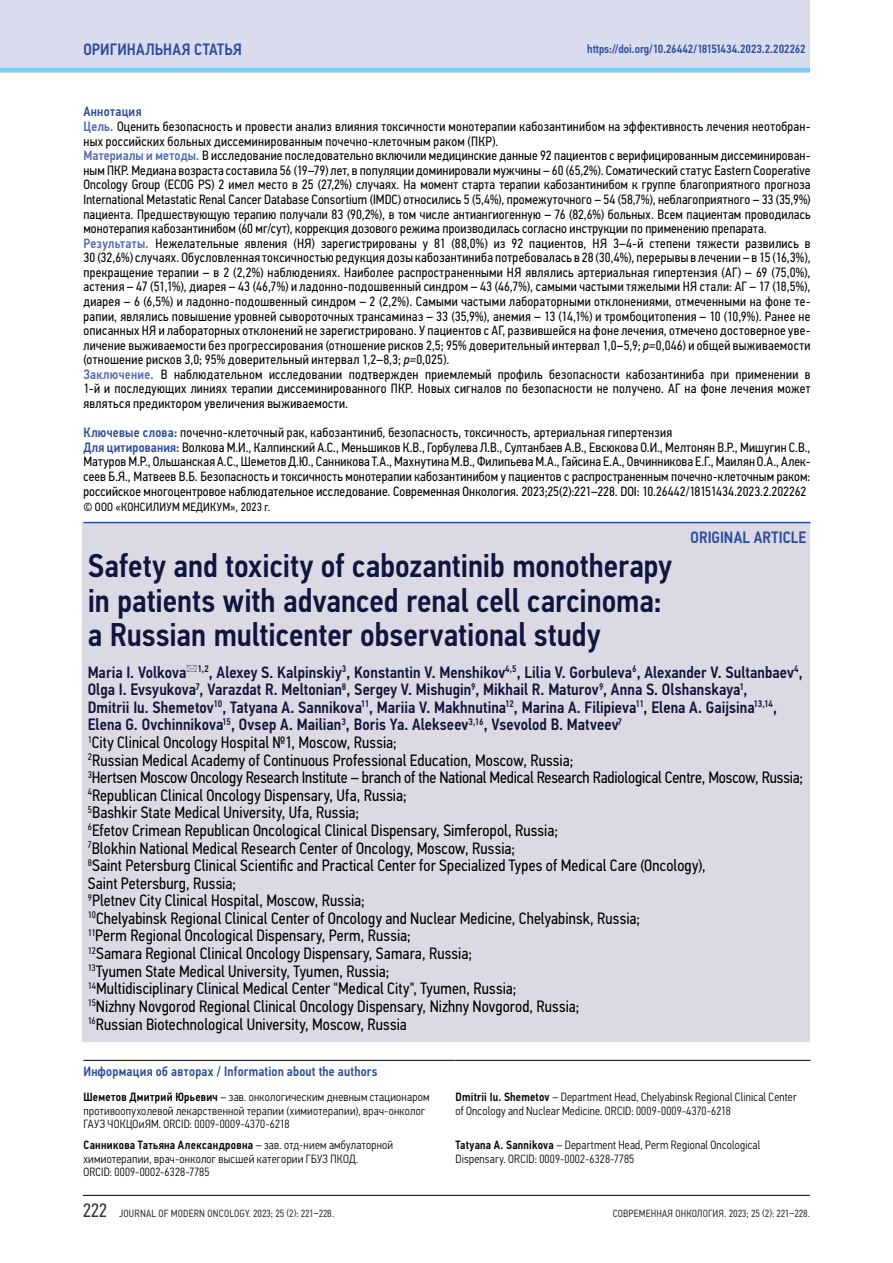
<style>
.page{position:relative;width:893px;height:1263px;background:#fff}
.page>*{position:absolute;margin:0;border:0;box-sizing:border-box;transform-origin:0 0}
.t1{font:500 33px/34px "Eco Vector Cond";color:#0f153c}
.t2{font:16.5px/17.5px "Eco Vector Cond";letter-spacing:.005em;color:#000}
.t3{font:500 16.5px "Eco Vector Cond";letter-spacing:.005em;color:#2d4b9b}
.t4{font:13.5px/14.5px "Eco Vector Cond";letter-spacing:.015em;color:#000}
.t5{font:500 13.5px "Eco Vector Cond";letter-spacing:.02em;color:#2d4b9b}
.t6{font:300 12px/13.5px "Eco Vector Cond";letter-spacing:.02em;color:#000}
.t7{font:500 12px "Eco Vector Cond";color:#2d4b9b}
.t8{font:12px "Eco Vector Cond";letter-spacing:.02em;color:#000}
.t9{font:10.5px "Eco Vector Cond";letter-spacing:.02em;color:#383838}
.s1{font-weight:500;color:#2d4b9b}
.s2{font-weight:500;color:#546baf}
.s3{font-style:italic}
.s4{font-weight:500;color:#0f153c}
.s5{font-weight:500}
.s6{font-size:19.5px}
</style>
<div class="page">
<div style="left:0;top:0;width:810px;height:72px;background:#dadcee"></div>
<hr style="left:0;top:68px;width:810px;height:4px;background:#7ecaf3">
<hr style="left:83px;top:1195px;width:727px;height:1px;background:#000">
<div style="left:83px;top:522px;width:727px;height:520px;background:#dbd9e4"></div>
<hr style="left:83px;top:522px;width:728px;height:1px;background:#2d4b9b">
<hr style="left:83px;top:1060px;width:355px;height:1px;background:#000">
<svg style="left:438px;top:1060px;width:18px;height:1px"></svg>
<hr style="left:456px;top:1060px;width:355px;height:1px;background:#000">
<p class="t3" style="left:83px;top:40px;width:19px">Оригинальная</p>
<p class="t3" style="left:194px;top:40px;width:9px">статья</p>
<p class="t7" style="left:587px;top:42px;width:220px">https://doi.org/10.26442/18151434.2023.2.202262</p>
<p class="t4" style="left:83px;top:105px;width:729px"><span class="s1">Аннотация<br></span><span class="s2">Цель.</span> Оценить безопасность и провести анализ влияния токсичности монотерапии кабозантинибом на эффективность лечения неотобран&shy;ных российских больных диссеминированным почечно-клеточным раком (ПКР).<br><span class="s2">Материалы и методы.</span> В исследование последовательно включили медицинские данные 92 пациентов с верифицированным диссеминирован&shy;ным ПКР. Медиана возраста составила 56 (19–79) лет, в популяции доминировали мужчины – 60 (65,2%). Соматический статус Eastern Cooperative Oncology Group (ECOG PS) 2 имел место в 25 (27,2%) случаях. На момент старта терапии кабозантинибом к группе благоприятного прогноза International Metastatic Renal Cancer Database Consortium (IMDC) относились 5 (5,4%), промежуточного – 54 (58,7%), неблагоприятного – 33 (35,9%) пациента. Предшествующую терапию получали 83 (90,2%), в том числе антиангиогенную – 76 (82,6%) больных. Всем пациентам проводилась монотерапия кабозантинибом (60 мг/сут), коррекция дозового режима производилась согласно инструкции по применению препарата.<br><span class="s2">Результаты.</span> Нежелательные явления (НЯ) зарегистрированы у 81 (88,0%) из 92 пациентов, НЯ 3–4-й степени тяжести развились в 30 (32,6%)случаях. Обусловленная токсичностью редукция дозы кабозантиниба потребовалась в 28 (30,4%), перерывы в лечении – в 15 (16,3%), прекращение терапии – в 2 (2,2%) наблюдениях. Наиболее распространенными НЯ являлись артериальная гипертензия (АГ) – 69 (75,0%), астения – 47 (51,1%), диарея – 43 (46,7%) и ладонно-подошвенный синдром – 43 (46,7%), самыми частыми тяжелыми НЯ стали: АГ – 17 (18,5%), диарея – 6 (6,5%) и ладонно-подошвенный синдром – 2 (2,2%). Самыми частыми лабораторными отклонениями, отмеченными на фоне те&shy;рапии, являлись повышение уровней сывороточных трансаминаз – 33 (35,9%), анемия – 13 (14,1%) и тромбоцитопения – 10 (10,9%). Ранее не описанных НЯ и лабораторных отклонений не зарегистрировано. У пациентов с АГ, развившейся на фоне лечения, отмечено достоверное уве&shy;личение выживаемости без прогрессирования (отношение рисков 2,5; 95% доверительный интервал 1,0–5,9; <span class="s3">p=</span>0,046) и общей выживаемости (отношение рисков 3,0; 95% доверительный интервал 1,2–8,3; <span class="s3">p=</span>0,025).<br><span class="s2">Заключение.</span> В наблюдательном исследовании подтвержден приемлемый профиль безопасности кабозантиниба при применении в 1-й и -последующих линиях терапии диссеминированного ПКР. Новых сигналов по безопасности не получено. АГ на фоне лечения может являться предиктором увеличения выживаемости.</p>
<p class="t4" style="left:83px;top:425px;width:729px"><span class="s1">Ключевые слова:</span> почечно-клеточный рак, кабозантиниб, безопасность, токсичность, артериальная гипертензия<br><span class="s1">Для цитирования:</span> Волкова М.И., Калпинский А.С., Меньшиков К.В., Горбулева Л.В., Султанбаев А.В., Евсюкова О.И., Мелтонян В.Р., Мишугин С.В., МатуровМ.Р., Ольшанская А.С., Шеметов Д.Ю., Санникова Т.А., Махнутина М.В., Филипьева М.А., Гайсина Е.А., Овчинникова Е.Г., Маилян О.А., Алек&shy;сеев Б.Я., Матвеев В.Б. Безопасность и токсичность монотерапии кабозантинибом у пациентов с распространенным почечно-клеточным раком: российcкое многоцентровое наблюдательное исследование. Современная Онкология. 2023;25(2):221–228. DOI: 10.26442/18151434.2023.2.202262</p>
<p class="t8" style="left:83px;top:500px;width:188px">© ООО «КОНСИЛИУМ МЕДИКУМ», 2023 г.</p>
<p class="t3" style="left:691px;top:528px;width:117px">ORIGINAL ARTICLE</p>
<h1 class="t1" style="left:88px;top:549px;width:586px">Safety and toxicity of cabozantinib monotherapy in patients with advanced renal cell carcinoma: a Russian multicenter observational study</h1>
<p class="t2" style="left:88px;top:663px;width:717px"><span class="s4">Maria I. Volkova</span> <sup>1,2</sup><span class="s4">, Alexey S. Kalpinskiy</span><sup>3</sup><span class="s4">, Konstantin V. Menshikov</span><sup>4,5</sup><span class="s4">, Lilia V. Gorbuleva</span><sup>6</sup><span class="s4">, Alexander V. Sultanbaev</span><sup>4</sup><span class="s4">, Olga I. Evsyukova</span><sup>7</sup><span class="s4">, Varazdat R. Meltonian</span><sup>8</sup><span class="s4">, Sergey V. Mishugin</span><sup>9</sup><span class="s4">, Mikhail R. Maturov</span><sup>9</sup><span class="s4">, Anna S. Olshanskaya</span><sup>1</sup><span class="s4">,<br>Dmitrii Iu. Shemetov</span><sup>10</sup><span class="s4">, Tatyana A. Sannikova</span><sup>11</sup><span class="s4">, Mariia V. Makhnutina</span><sup>12</sup><span class="s4">, Marina A. Filipieva</span><sup>11</sup><span class="s4">, Elena A. Gaijsina</span><sup>13,14</sup><span class="s4">, Elena G. Ovchinnikova</span><sup>15</sup><span class="s4">, Ovsep A. Mailian</span><sup>3</sup><span class="s4">, Boris Ya. Alekseev</span><sup>3,16</sup><span class="s4">, Vsevolod B. Matveev</span><sup>7<br></sup><sup>1</sup>City Clinical Oncology Hospital №1, Moscow, Russia;<br><sup>2</sup>Russian Medical Academy of Continuous Professional Education, Moscow, Russia;<br><sup>3</sup>Hertsen Moscow Oncology Research Institute – branch of the National Medical Research Radiological Centre, Moscow, Russia; <sup>4</sup>Republican Clinical Oncology Dispensary, Ufa, Russia;<br><sup>5</sup>Bashkir State Medical University, Ufa, Russia;<br><sup>6</sup>Efetov Crimean Republican Oncological Clinical Dispensary, Simferopol, Russia;<br><sup>7</sup>Blokhin National Medical Research Center of Oncology, Moscow, Russia;<br><sup>8</sup>Saint Petersburg Clinical Scientific and Practical Center for Specialized Types of Medical Care (Oncology),<br>Saint Petersburg, Russia;<br><sup>9</sup>Pletnev City Clinical Hospital, Moscow, Russia;<br><sup>10</sup>Chelyabinsk Regional Clinical Center of Oncology and Nuclear Medicine, Chelyabinsk, Russia;<br><sup>11</sup>Perm Regional Oncological Dispensary, Perm, Russia;<br><sup>12</sup>Samara Regional Clinical Oncology Dispensary, Samara, Russia;<br><sup>13</sup>Tyumen State Medical University, Tyumen, Russia;<br><sup>14</sup>Multidisciplinary Clinical Medical Center "Medical City", Tyumen, Russia;<br><sup>15</sup>Nizhny Novgorod Regional Clinical Oncology Dispensary, Nizhny Novgorod, Russia;<br><sup>16</sup>Russian Biotechnological University, Moscow, Russia</p>
<p class="t5" style="left:83px;top:1064px;width:295px">Информация об авторах / Information about the authors</p>
<p class="t6" style="left:83px;top:1090px;width:347px"><span class="s5">Шеметов Дмитрий Юрьевич</span> – зав. онкологическим дневным стационаром противоопухолевой лекарственной терапии (химиотерапии), врач-онколог<br>ГАУЗ ЧОКЦОиЯМ. ORCID: 0009-0009-4370-6218</p>
<p class="t6" style="left:456px;top:1090px;width:342px"><span class="s5">Dmitrii Iu. Shemetov</span> – Department Head, Chelyabinsk Regional Clinical Center of Oncology and Nuclear Medicine. ORCID: 0009-0009-4370-6218</p>
<p class="t6" style="left:83px;top:1138px;width:311px"><span class="s5">Санникова Татьяна Александровна</span> – зав. отд-нием амбулаторной химиотерапии, врач-онколог высшей категории ГБУЗ ПКОД.<br>ORCID: 0009-0002-6328-7785</p>
<p class="t6" style="left:456px;top:1138px;width:306px"><span class="s5">Tatyana A. Sannikova</span> – Department Head, Perm Regional Oncological<br>Dispensary. ORCID: 0009-0002-6328-7785</p>
<p class="t9" style="left:83px;top:1208px;width:253px"><span class="s6">222</span> JOURNAL OF MODERN ONCOLOGY. 2023; 25 (2): 221–228.</p>
<p class="t9" style="left:613px;top:1208px;width:199px">СОВРЕМЕННАЯ ОНКОЛОГИЯ. 2023; 25 (2): 221–228.</p>
</div>
